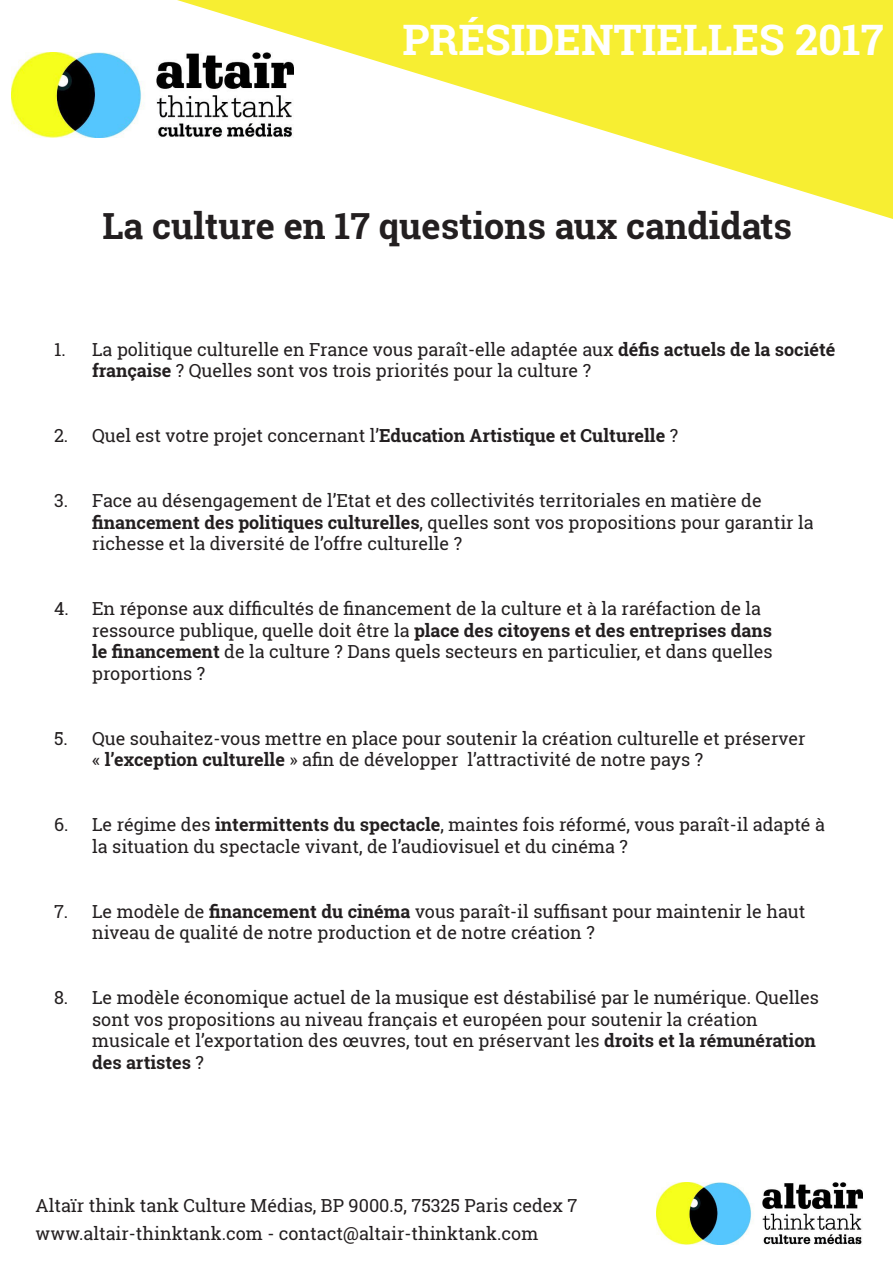
<style>
.page{position:relative;width:893px;height:1263px;background:#fff}
.page>*{position:absolute;margin:0;border:0;box-sizing:border-box;transform-origin:0 0}
.t1{font:700 42px "Roboto Slab";color:#fff}
.t2{font:700 36px "Roboto Slab";color:#231f20}
.Style_de_paragraphe{font:18px/21.6px "Roboto Slab";color:#231f20}
.s1{font-weight:700}
</style>
<div class="page">
<img style="left:656px;top:1183px;width:207px;height:61px">
<img style="left:11px;top:52px;width:166px;height:85px">
<svg style="left:177px;top:0;width:716px;height:219px;fill:#f7ee32"></svg>
<p class="t1" style="left:402px;top:11px;width:483px">PRÉSIDENTIELLES 2017</p>
<p class="t2" style="left:102px;top:201px;width:691px">La culture en 17 questions aux candidats</p>
<p class="Style_de_paragraphe" style="left:54px;top:338px;width:13px">1.</p>
<p class="Style_de_paragraphe" style="left:92px;top:338px;width:745px">La politique culturelle en France vous paraît-elle adaptée aux <span class="s1">défis actuels de la société française</span> ? Quelles sont vos trois priorités pour la culture ?</p>
<p class="Style_de_paragraphe" style="left:54px;top:425px;width:16px">2.</p>
<p class="Style_de_paragraphe" style="left:92px;top:425px;width:587px">Quel est votre projet concernant l’<span class="s1">Education Artistique et Culturelle</span> ?</p>
<p class="Style_de_paragraphe" style="left:54px;top:490px;width:16px">3.</p>
<p class="Style_de_paragraphe" style="left:92px;top:490px;width:723px">Face au désengagement de l’Etat et des collectivités territoriales en matière de <span class="s1">financement des politiques culturelles</span>, quelles sont vos propositions pour garantir la richesse et la diversité de l’offre culturelle ?</p>
<p class="Style_de_paragraphe" style="left:54px;top:598px;width:16px">4.</p>
<p class="Style_de_paragraphe" style="left:92px;top:598px;width:682px">En réponse aux difficultés de financement de la culture et à la raréfaction de la ressource publique, quelle doit être la <span class="s1">place des citoyens et des entreprises dans le financement</span> de la culture ? Dans quels secteurs en particulier, et dans quelles proportions ?</p>
<p class="Style_de_paragraphe" style="left:54px;top:727px;width:15px">5.</p>
<p class="Style_de_paragraphe" style="left:92px;top:727px;width:715px">Que souhaitez-vous mettre en place pour soutenir la création culturelle et préserver « <span class="s1">l’exception culturelle</span> » afin de développer l’attractivité de notre pays ?</p>
<p class="Style_de_paragraphe" style="left:54px;top:814px;width:16px">6.</p>
<p class="Style_de_paragraphe" style="left:92px;top:814px;width:734px">Le régime des <span class="s1">intermittents du spectacle</span>, maintes fois réformé, vous paraît-il adapté à la situation du spectacle vivant, de l’audiovisuel et du cinéma ?</p>
<p class="Style_de_paragraphe" style="left:54px;top:900px;width:16px">7.</p>
<p class="Style_de_paragraphe" style="left:92px;top:900px;width:715px">Le modèle de <span class="s1">financement du cinéma</span> vous paraît-il suffisant pour maintenir le haut niveau de qualité de notre production et de notre création ?</p>
<p class="Style_de_paragraphe" style="left:54px;top:986px;width:16px">8.</p>
<p class="Style_de_paragraphe" style="left:92px;top:986px;width:728px">Le modèle économique actuel de la musique est déstabilisé par le numérique. Quelles sont vos propositions au niveau français et européen pour soutenir la création musicale et l’exportation des œuvres, tout en préservant les <span class="s1">droits et la rémunération des artistes</span> ?</p>
<p class="Style_de_paragraphe" style="left:36px;top:1195px;width:543px">Altaïr think tank Culture Médias, BP 9000.5, 75325 Paris cedex 7</p>
<p class="Style_de_paragraphe" style="left:36px;top:1223px;width:504px">www.altair-thinktank.com - contact@altair-thinktank.com</p>
</div>
